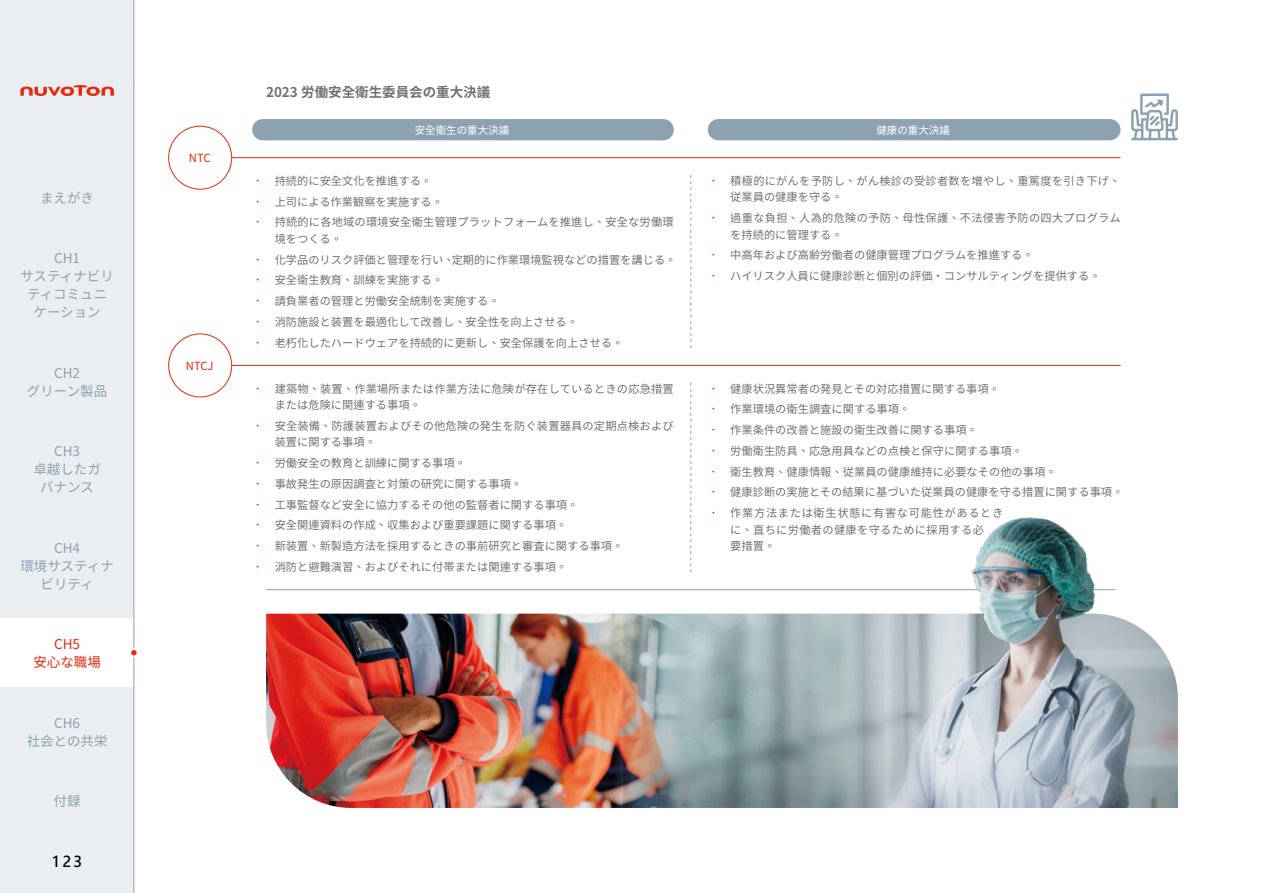
<style>
.page{position:relative;width:1263px;height:893px;background:#fff}
.page>*{position:absolute;margin:0;border:0;box-sizing:border-box;transform-origin:0 0}
.t1{font:15px "Microsoft Jheng Hei UI Bold";color:#000}
.t2{font:13.5px/18px "Noto Sans CJ Ktc";color:#8da2b0;text-align:center}
.方塊標題{font:700 13.5px "Noto Sans CJ Ktc";color:#727171}
.t3{font:13.5px/18px "Noto Sans CJ Ktc";color:#e7290f;text-align:center}
.方塊內文{font:11.25px/16.5px "Noto Sans CJ Ktc";color:#727171}
.方塊內文-2{font:11.25px/16.5px "Noto Sans CJ Ktc";letter-spacing:.025em;color:#727171}
.方塊內文-3{font:11.25px/16.5px "Noto Sans CJ Ktc";letter-spacing:.055em;color:#727171}
.方塊內文-4{font:11.25px "Noto Sans CJ Ktc";letter-spacing:-.01em;color:#e7290f}
.表格橫項目{font:10.5px "Noto Sans CJ Ktc";color:#fff}
.s1{color:#e7290f}
</style>
<div class="page">
<img style="left:707px;top:614px;width:242px;height:194px">
<div style="left:252px;top:119px;width:422px;height:21px;background:#8da2b0;border-radius:11px"></div>
<div style="left:708px;top:119px;width:412px;height:21px;background:#8da2b0;border-radius:11px"></div>
<hr style="left:222px;top:157px;width:898px;height:1px;background:#e7290f">
<div style="left:169px;top:126px;width:63px;height:63px;background:#fff;border-radius:50%"></div>
<div style="left:168px;top:126px;width:64px;height:64px;border:1px solid #e7290f;border-radius:50%"></div>
<hr style="left:222px;top:365px;width:898px;height:1px;background:#e7290f">
<div style="left:169px;top:334px;width:63px;height:63px;background:#fff;border-radius:50%"></div>
<div style="left:168px;top:334px;width:64px;height:63px;border:1px solid #e7290f;border-radius:50%"></div>
<hr style="left:266px;top:589px;width:849px;height:1px;background:#8da2b0">
<svg style="left:690px;top:383px;width:1px;height:189px"></svg>
<svg style="left:690px;top:175px;width:1px;height:173px"></svg>
<img style="left:266px;top:614px;width:441px;height:194px">
<img style="left:949px;top:517px;width:229px;height:291px">
<svg style="left:1131px;top:94px;width:47px;height:46px"></svg>
<svg style="left:0;top:0;width:134px;height:893px;background:#ebeef1"></svg>
<div style="left:130px;top:649px;width:7px;height:7px;background:#e7290f;border-radius:50%"></div>
<div style="left:130px;top:648px;width:8px;height:9px;border:2px solid #fff;border-radius:50%"></div>
<svg style="left:20px;top:85px;width:94px;height:11px"></svg>
<p class="t2" style="left:40px;top:189px;width:56px">まえがき</p>
<p class="t2" style="left:20px;top:249px;width:95px">CH1<br>サスティナビリティコミュニケーション</p>
<p class="t2" style="left:27px;top:364px;width:82px">CH2<br>グリーン製品</p>
<p class="t2" style="left:33px;top:443px;width:69px">CH3<br>卓越したガバナンス</p>
<p class="t2" style="left:20px;top:539px;width:95px">CH4<br>環境サスティナビリティ</p>
<p class="t3" style="left:33px;top:636px;width:69px">CH5<br>安心な職場</p>
<p class="t2" style="left:27px;top:714px;width:82px">CH6<br>社会との共栄</p>
<p class="t2" style="left:54px;top:793px;width:28px">付録</p>
<h1 class="t1" style="left:51px;top:852px;width:33px">123</h1>
<p class="方塊內文-4" style="left:189px;top:151px;width:23px">NTC</p>
<p class="方塊內文-4" style="left:186px;top:359px;width:29px">NTCJ</p>
<p class="方塊標題" style="left:266px;top:84px;width:226px">2023 労働安全衛生委員会の重大決議</p>
<p class="表格橫項目" style="left:415px;top:124px;width:96px">安全衛生の重大決議</p>
<p class="表格橫項目" style="left:876px;top:124px;width:75px">健康の重大決議</p>
<p class="方塊內文" style="left:252px;top:173px;width:181px"><span class="s1">．</span> 持続的に安全文化を推進する。</p>
<p class="方塊內文" style="left:252px;top:194px;width:192px"><span class="s1">．</span> 上司による作業観察を実施する。</p>
<p class="方塊內文" style="left:275px;top:214px;width:400px;text-indent:-22px"><span class="s1">．</span> 持続的に各地域の環境安全衛生管理プラットフォームを推進し、安全な労働環境をつくる。</p>
<p class="方塊內文" style="left:252px;top:252px;width:426px"><span class="s1">．</span> 化学品のリスク評価と管理を行い、定期的に作業環境監視などの措置を講じる。</p>
<p class="方塊內文" style="left:252px;top:272px;width:193px"><span class="s1">．</span> 安全衛生教育、訓練を実施する。</p>
<p class="方塊內文" style="left:252px;top:293px;width:249px"><span class="s1">．</span> 請負業者の管理と労働安全統制を実施する。</p>
<p class="方塊內文" style="left:252px;top:314px;width:327px"><span class="s1">．</span> 消防施設と装置を最適化して改善し、安全性を向上させる。</p>
<p class="方塊內文" style="left:252px;top:335px;width:373px"><span class="s1">．</span> 老朽化したハードウェアを持続的に更新し、安全保護を向上させる。</p>
<p class="方塊內文" style="left:275px;top:381px;width:401px;text-indent:-22px"><span class="s1">．</span> 建築物、装置、作業場所または作業方法に危険が存在しているときの応急措置または危険に関連する事項。</p>
<p class="方塊內文" style="left:275px;top:418px;width:400px;text-indent:-22px"><span class="s1">．</span> 安全装備、防護装置およびその他危険の発生を防ぐ装置器具の定期点検および装置に関する事項。</p>
<p class="方塊內文" style="left:252px;top:455px;width:215px"><span class="s1">．</span> 労働安全の教育と訓練に関する事項。</p>
<p class="方塊內文" style="left:252px;top:476px;width:271px"><span class="s1">．</span> 事故発生の原因調査と対策の研究に関する事項。</p>
<p class="方塊內文" style="left:252px;top:497px;width:328px"><span class="s1">．</span> 工事監督など安全に協力するその他の監督者に関する事項。</p>
<p class="方塊內文" style="left:252px;top:517px;width:316px"><span class="s1">．</span> 安全関連資料の作成、収集および重要課題に関する事項。</p>
<p class="方塊內文" style="left:252px;top:538px;width:373px"><span class="s1">．</span> 新装置、新製造方法を採用するときの事前研究と審査に関する事項。</p>
<p class="方塊內文" style="left:252px;top:559px;width:316px"><span class="s1">．</span> 消防と避難演習、およびそれに付帯または関連する事項。</p>
<p class="方塊內文-2" style="left:730px;top:173px;width:392px;text-indent:-22px"><span class="s1">．</span> 積極的にがんを予防し、がん検診の受診者数を増やし、重篤度を引き下げ、従業員の健康を守る。</p>
<p class="方塊內文-2" style="left:730px;top:210px;width:392px;text-indent:-22px"><span class="s1">．</span> 過重な負担、人為的危険の予防、母性保護、不法侵害予防の四大プログラムを持続的に管理する。</p>
<p class="方塊內文" style="left:708px;top:247px;width:327px"><span class="s1">．</span> 中高年および高齢労働者の健康管理プログラムを推進する。</p>
<p class="方塊內文" style="left:708px;top:268px;width:394px"><span class="s1">．</span> ハイリスク人員に健康診断と個別の評価・コンサルティングを提供する。</p>
<p class="方塊內文" style="left:708px;top:381px;width:294px"><span class="s1">．</span> 健康状況異常者の発見とその対応措置に関する事項。</p>
<p class="方塊內文" style="left:708px;top:401px;width:204px"><span class="s1">．</span> 作業環境の衛生調査に関する事項。</p>
<p class="方塊內文" style="left:708px;top:422px;width:271px"><span class="s1">．</span> 作業条件の改善と施設の衛生改善に関する事項。</p>
<p class="方塊內文" style="left:708px;top:443px;width:316px"><span class="s1">．</span> 労働衛生防具、応急用具などの点検と保守に関する事項。</p>
<p class="方塊內文" style="left:708px;top:464px;width:350px"><span class="s1">．</span> 衛生教育、健康情報、従業員の健康維持に必要なその他の事項。</p>
<p class="方塊內文" style="left:708px;top:484px;width:417px"><span class="s1">．</span> 健康診断の実施とその結果に基づいた従業員の健康を守る措置に関する事項。</p>
<p class="方塊內文-3" style="left:730px;top:505px;width:275px;text-indent:-22px"><span class="s1">．</span> 作業方法または衛生状態に有害な可能性があるときに、直ちに労働者の健康を守るために採用する必<br>要措置。</p>
</div>
